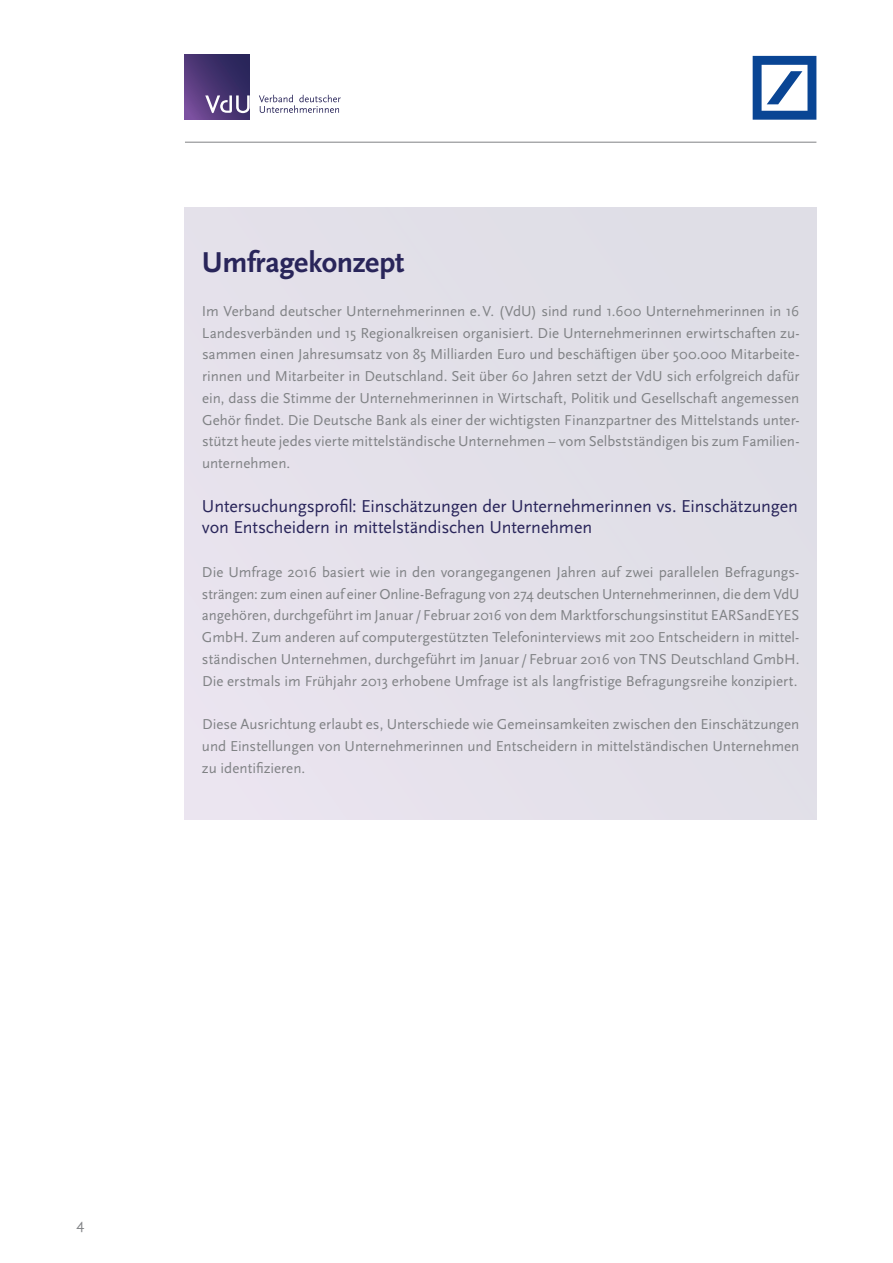
<style>
.page{position:relative;width:893px;height:1263px;background:#fff}
.page>*{position:absolute;margin:0;border:0;box-sizing:border-box;transform-origin:0 0}
.t1{font:700 30px "Scala Sans";letter-spacing:-.01em;color:#29255a}
.t2{font:18px/21.8px "Scala Sans";letter-spacing:-.01em;color:#29255a}
.t3{font:15px/21.8px "Scala Sans";color:#808285;text-align:justify}
</style>
<div class="page">
<hr style="left:185px;top:142px;width:631px;height:1px;background:#808285">
<svg style="left:185px;top:55px;width:65px;height:65px;background:#483473"></svg>
<svg style="left:259px;top:95px;width:82px;height:18px"></svg>
<svg style="left:205px;top:95px;width:45px;height:18px"></svg>
<svg style="left:753px;top:56px;width:63px;height:64px"></svg>
<div style="left:185px;top:207px;width:631px;height:612px;background:#e3e0e9"></div>
<h1 class="t1" style="left:202px;top:246px;width:204px">Umfragekonzept</h1>
<p class="t3" style="left:202px;top:300px;width:599px">Im Verband deutscher Unternehmerinnen e.V. (VdU) sind rund 1.600 Unternehmerinnen in 16<br>Landesverbänden und 15 Regionalkreisen organisiert. Die Unternehmerinnen erwirtschaften zu&shy;sammen einen Jahresumsatz von 85 Milliarden Euro und beschäftigen über 500.000 Mitarbeite&shy;rinnen und Mitarbeiter in Deutschland. Seit über 60 Jahren setzt der VdU sich erfolgreich dafür ein, dass die Stimme der Unternehmerinnen in Wirtschaft, Politik und Gesellschaft angemessen Gehör findet. Die Deutsche Bank als einer der wichtigsten -Finanzpartner des Mittelstands unter&shy;stützt heute jedes vierte mittelständische Unternehmen – vom Selbstständigen bis zum Familien&shy;unternehmen.</p>
<p class="t2" style="left:202px;top:495px;width:597px">Untersuchungsprofil: Einschätzungen der Unternehmerinnen vs. Einschätzungen von Entscheidern in mittelständischen Unternehmen</p>
<p class="t3" style="left:202px;top:561px;width:599px">Die Umfrage 2016 basiert wie in den vorangegangenen Jahren auf zwei parallelen Befragungs&shy;strängen: zum -einen auf einer Online-Befragung von 274 deutschen Unternehmerinnen, die dem VdU angehören, durchgeführt im Januar /Februar 2016 von dem Marktforschungsinstitut EARSandEYES GmbH. Zum -anderen auf computergestützten Telefoninterviews mit 200 Entscheidern in mittel&shy;ständischen Unternehmen, durchgeführt im Januar /Februar 2016 von TNS Deutschland GmbH.<br>Die erstmals im Frühjahr 2013 erhobene Umfrage ist als langfristige Befragungsreihe konzipiert.</p>
<p class="t3" style="left:202px;top:714px;width:599px">Diese Ausrichtung erlaubt es, Unterschiede wie Gemeinsamkeiten zwischen den Einschätzungen und Einstellungen von Unternehmerinnen und Entscheidern in mittelständischen Unternehmen zu identifizieren.</p>
<p class="t3" style="left:77px;top:1213px;width:9px">4</p>
</div>
